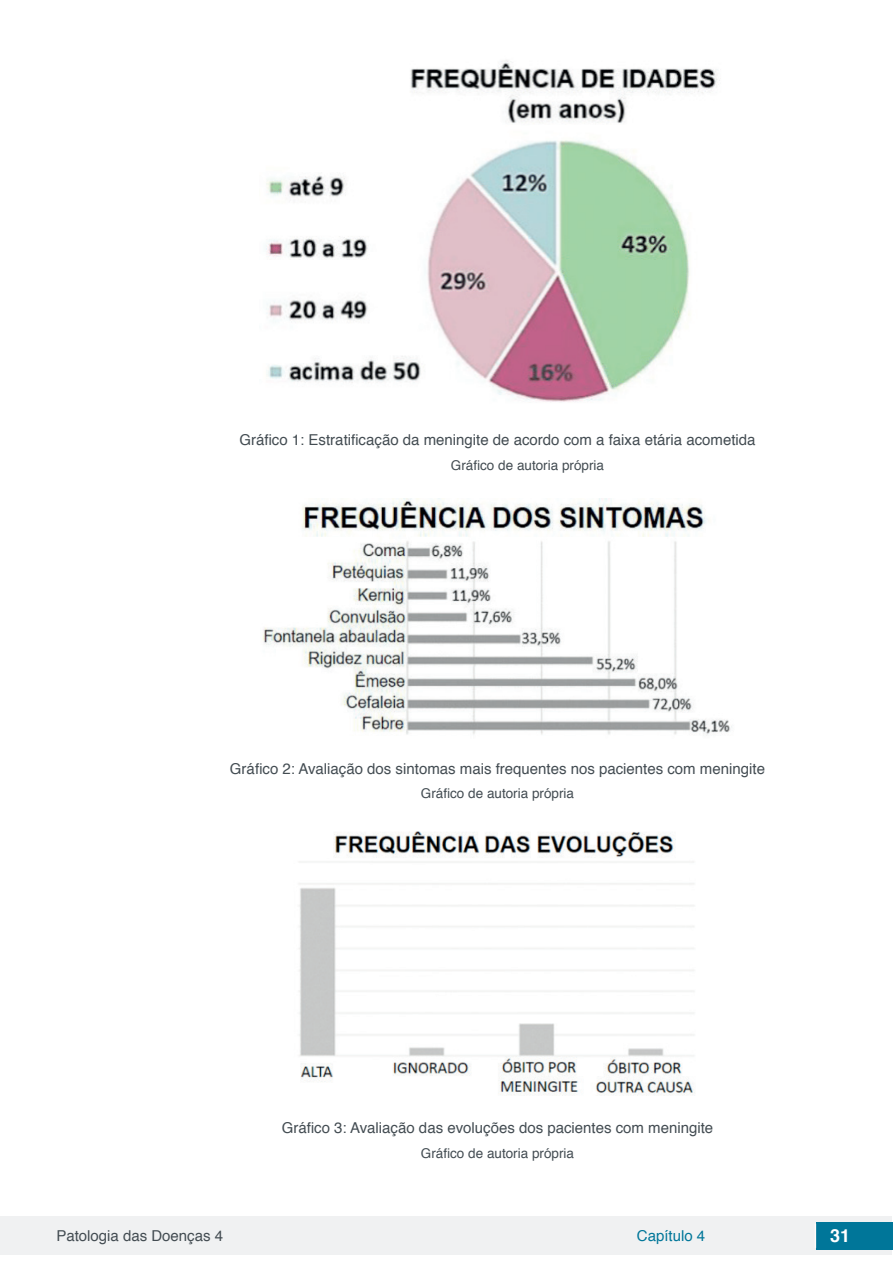
<style>
.page{position:relative;width:893px;height:1263px;background:#fff}
.page>*{position:absolute;margin:0;border:0;box-sizing:border-box;transform-origin:0 0}
.t1{font:700 18px "Helvetica";color:#fff}
.t2{font:15px "Helvetica";color:#434c52}
.t3{font:15px "Helvetica";color:#007699}
.t4{font:13.5px "Helvetica";color:#434c52}
</style>
<div class="page">
<div style="left:1px;top:1216px;width:891px;height:38px;background:#f0f1f2"></div>
<div style="left:816px;top:1222px;width:77px;height:27px;background:#007699"></div>
<svg style="left:815px;top:1224px;width:1px;height:24px"></svg>
<img style="left:266px;top:60px;width:452px;height:342px">
<img style="left:262px;top:498px;width:470px;height:238px">
<img style="left:299px;top:831px;width:396px;height:265px">
<p class="t2" style="left:239px;top:428px;width:518px">Gráfico 1: Estratificação da meningite de acordo com a faixa etária acometida</p>
<p class="t4" style="left:451px;top:454px;width:155px">Gráfico de autoria própria</p>
<p class="t2" style="left:230px;top:757px;width:536px">Gráfico 2: Avaliação dos sintomas mais frequentes nos pacientes com meningite</p>
<p class="t4" style="left:421px;top:783px;width:155px">Gráfico de autoria própria</p>
<p class="t2" style="left:282px;top:1116px;width:433px">Gráfico 3: Avaliação das evoluções dos pacientes com meningite</p>
<p class="t4" style="left:421px;top:1143px;width:155px">Gráfico de autoria própria</p>
<p class="t2" style="left:56px;top:1224px;width:168px">Patologia das Doenças 4</p>
<p class="t3" style="left:637px;top:1224px;width:70px">Capítulo 4</p>
<p class="t1" style="left:830px;top:1221px;width:22px">31</p>
</div>
